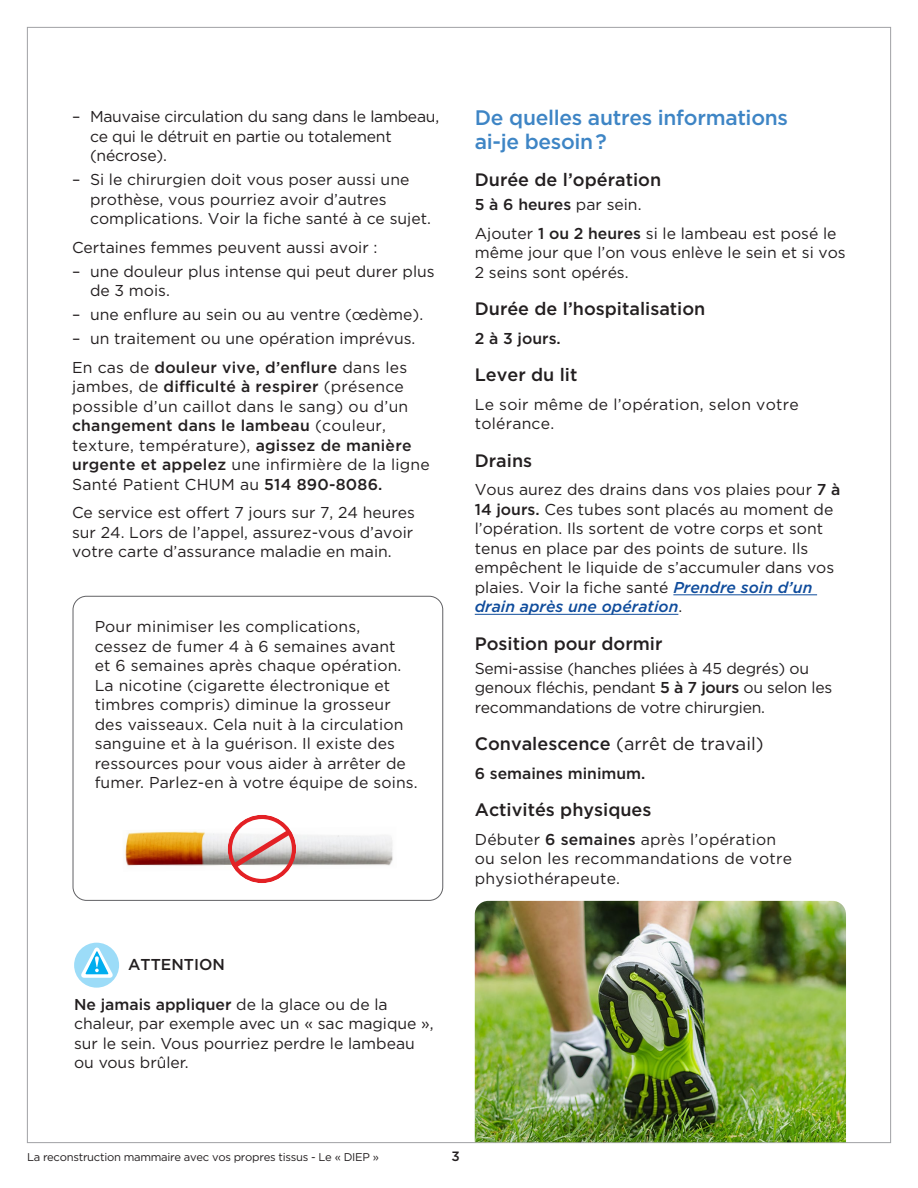
<style>
.page{position:relative;width:918px;height:1188px;background:#fff}
.page>*{position:absolute;margin:0;border:0;box-sizing:border-box;transform-origin:0 0}
.t1{font:500 21px/24px "Gotham";letter-spacing:-.015em;color:#3e85c5}
.t2{font:500 18px "Gotham";color:#231f20}
.t3{font:18px "Gotham";color:#231f20}
.t4{font:15.75px/19.5px "Gotham";color:#231f20}
.t5{font:500 15.75px "Gotham";color:#231f20}
.t6{font:500 13.5px "Gotham";color:#231f20}
.t7{font:11.25px "Gotham";letter-spacing:-.025em;color:#231f20}
.s1{font-weight:500}
.s2{font-weight:500;font-style:italic;color:#0f4c9c}
</style>
<div class="page">
<div style="left:73px;top:596px;width:370px;height:305px;border:1px solid #616164;border-radius:14px"></div>
<img style="left:125px;top:831px;width:268px;height:35px">
<svg style="left:228px;top:815px;width:68px;height:68px"></svg>
<div style="left:74px;top:943px;width:45px;height:45px;background:#9cdcf8;border-radius:22px"></div>
<svg style="left:81px;top:948px;width:32px;height:30px"></svg>
<hr style="left:673px;top:595px;width:144px;height:1px;background:#0f4c9c">
<hr style="left:475px;top:614px;width:203px;height:1px;background:#0f4c9c">
<img style="left:475px;top:901px;width:371px;height:241px">
<p class="t4" style="left:90px;top:107px;width:351px;text-indent:-18px">– Mauvaise circulation du sang dans le lambeau, ce qui le détruit en partie ou totalement (nécrose).</p>
<p class="t4" style="left:90px;top:170px;width:342px;text-indent:-18px">– Si le chirurgien doit vous poser aussi une prothèse, vous pourriez avoir d’autres complications. Voir la fiche santé à ce sujet.</p>
<p class="t4" style="left:72px;top:237px;width:307px">Certaines femmes peuvent aussi avoir :</p>
<p class="t4" style="left:90px;top:261px;width:346px;text-indent:-18px">– une douleur plus intense qui peut durer plus de 3 mois.</p>
<p class="t4" style="left:72px;top:305px;width:353px">– une enflure au sein ou au ventre (œdème).</p>
<p class="t4" style="left:72px;top:324px;width:345px;line-height:28.5px">– un traitement ou une opération imprévus.<br>En cas de <span class="s1">douleur vive, d’enflure</span> dans les</p>
<p class="t4" style="left:72px;top:377px;width:359px">jambes, de <span class="s1">difficulté à respirer</span> (présence possible d’un caillot dans le sang) ou d’un <span class="s1">changement dans le lambeau</span> (couleur, texture, température), <span class="s1">agissez de manière urgente et appelez</span> une infirmière de la ligne Santé Patient CHUM au <span class="s1">514 890-8086.</span></p>
<p class="t4" style="left:72px;top:503px;width:345px">Ce service est offert 7 jours sur 7, 24 heures sur 24. Lors de l’appel, assurez-vous d’avoir votre carte d’assurance maladie en main.</p>
<p class="t4" style="left:95px;top:617px;width:325px">Pour minimiser les complications,<br>cessez de fumer 4 à 6 semaines avant<br>et 6 semaines après chaque opération.<br>La nicotine (cigarette électronique et timbres compris) diminue la grosseur des vaisseaux. Cela nuit à la circulation sanguine et à la guérison. Il existe des ressources pour vous aider à arrêter de fumer. Parlez-en à votre équipe de soins.</p>
<p class="t5" style="left:128px;top:954px;width:98px">ATTENTION</p>
<p class="t4" style="left:74px;top:994px;width:361px"><span class="s1">Ne jamais appliquer</span> de la glace ou de la chaleur, par exemple avec un « sac magique », sur le sein. Vous pourriez perdre le lambeau ou vous brûler.</p>
<h1 class="t1" style="left:475px;top:105px;width:315px">De quelles autres informations ai-je besoin ?</h1>
<p class="t2" style="left:475px;top:168px;width:188px">Durée de l’opération</p>
<p class="t4" style="left:475px;top:190px;width:363px;line-height:28.5px"><span class="s1">5 à 6 heures</span> par sein.<br>Ajouter <span class="s1">1 ou 2 heures</span> si le lambeau est posé le</p>
<p class="t4" style="left:475px;top:243px;width:373px">même jour que l’on vous enlève le sein et si vos<br>2 seins sont opérés.</p>
<p class="t2" style="left:475px;top:297px;width:232px">Durée de l’hospitalisation</p>
<p class="t5" style="left:475px;top:328px;width:88px">2 à 3 jours.</p>
<p class="t2" style="left:475px;top:363px;width:104px">Lever du lit</p>
<p class="t4" style="left:475px;top:394px;width:325px">Le soir même de l’opération, selon votre tolérance.</p>
<p class="t2" style="left:475px;top:449px;width:59px">Drains</p>
<p class="t4" style="left:475px;top:480px;width:367px">Vous aurez des drains dans vos plaies pour <span class="s1">7 à 14 jours.</span> Ces tubes sont placés au moment de l’opération. Ils sortent de votre corps et sont tenus en place par des points de suture. Ils empêchent le liquide de s’accumuler dans vos plaies. Voir la fiche santé <span class="s2">Prendre soin d’un drain après une opération</span>.</p>
<p class="t2" style="left:475px;top:632px;width:189px">Position pour dormir</p>
<p class="t4" style="left:475px;top:658px;width:359px">Semi-assise (hanches pliées à 45 degrés) ou genoux fléchis, pendant <span class="s1">5 à 7 jours</span> ou selon les recommandations de votre chirurgien.</p>
<p class="t3" style="left:475px;top:733px;width:290px"><span class="s1">Convalescence</span> (arrêt de travail)</p>
<p class="t5" style="left:475px;top:763px;width:172px">6 semaines minimum.</p>
<p class="t2" style="left:475px;top:798px;width:178px">Activités physiques</p>
<p class="t4" style="left:475px;top:829px;width:319px">Débuter <span class="s1">6 semaines</span> après l’opération ou selon les recommandations de votre physiothérapeute.</p>
<p class="t7" style="left:27px;top:1150px;width:353px">La reconstruction mammaire avec vos propres tissus - Le « DIEP »</p>
<p class="t6" style="left:451px;top:1147px;width:10px">3</p>
</div>
